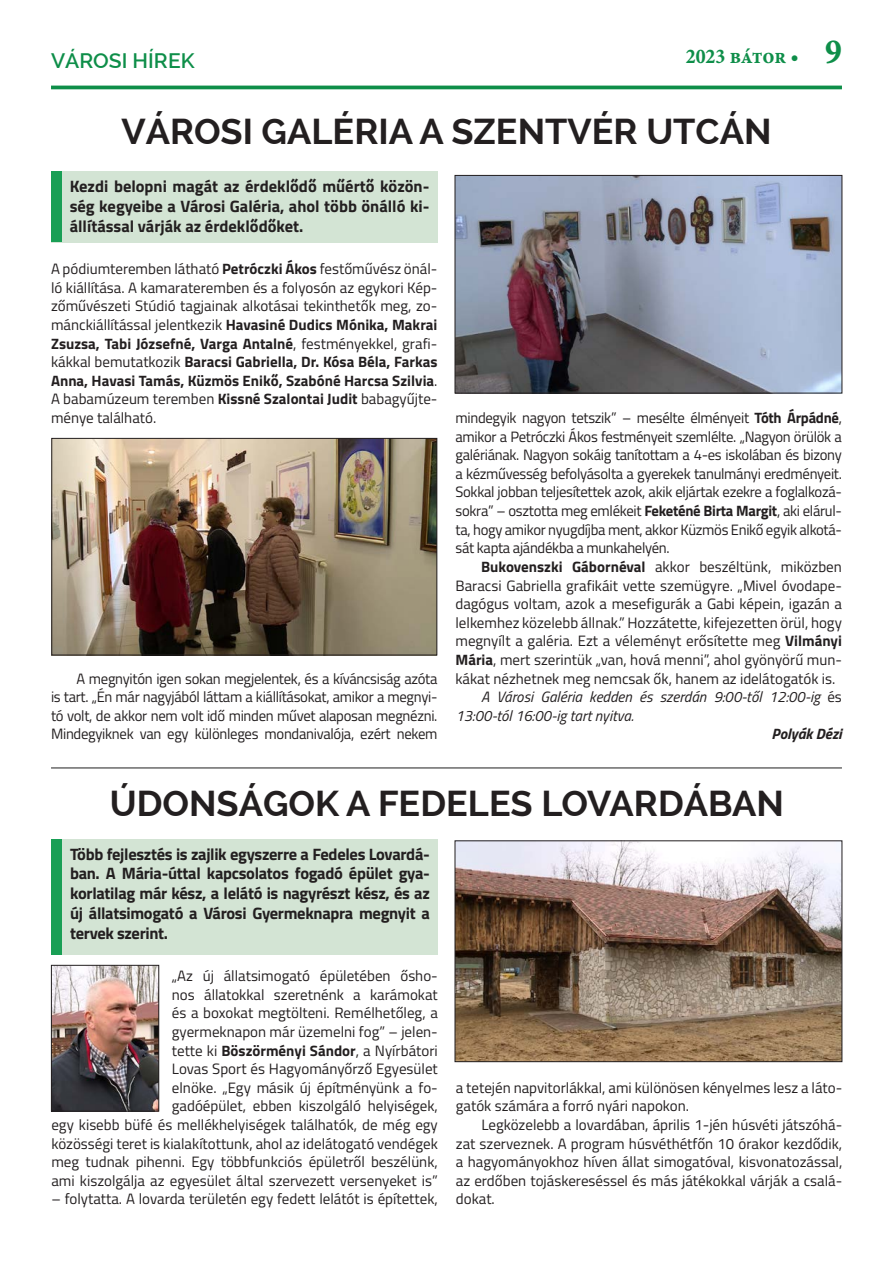
<style>
.page{position:relative;width:893px;height:1263px;background:#fff}
.page>*{position:absolute;margin:0;border:0;box-sizing:border-box;transform-origin:0 0}
.t1{font:700 36px "Raleway";color:#231f20}
.t2{font:21px "Minion Pro Bold Cn Capt";letter-spacing:-.005em;color:#0e8e49}
.t3{font:600 21px "Raleway";color:#0e8e49}
.t4{font:700 16.5px/19.8px "Titillium";letter-spacing:-.015em;color:#231f20;text-align:justify}
.t5{font:15px/18.6px "Titillium";color:#231f20;text-align:justify}
.t6{font:italic 15px "Titillium";color:#231f20}
.t7{font:italic 700 15px "Titillium";color:#231f20}
.s1{font-size:35.55px}
.s2{font-weight:700}
.s3{font-style:normal}
</style>
<div class="page">
<hr style="left:51px;top:86px;width:791px;height:3px;background:#0e8e49">
<div style="left:51px;top:171px;width:387px;height:71px;background:#d3e4d4"></div>
<div style="left:51px;top:171px;width:10px;height:71px;background:#199f55"></div>
<img style="left:53px;top:440px;width:382px;height:213px">
<div style="left:51px;top:438px;width:386px;height:217px;border:1px solid #231f20"></div>
<hr style="left:51px;top:767px;width:791px;height:1px;background:#202020">
<div style="left:51px;top:839px;width:387px;height:116px;background:#d3e4d4"></div>
<div style="left:51px;top:839px;width:11px;height:115px;background:#199f55"></div>
<img style="left:53px;top:967px;width:104px;height:142px">
<div style="left:51px;top:965px;width:108px;height:146px;border:1px solid #231f20"></div>
<img style="left:457px;top:842px;width:383px;height:218px">
<div style="left:455px;top:840px;width:387px;height:222px;border:1px solid #231f20"></div>
<img style="left:457px;top:177px;width:383px;height:214px">
<div style="left:455px;top:175px;width:387px;height:218px;border:1px solid #231f20"></div>
<h2 class="t3" style="left:51px;top:48px;width:145px">VÁROSI HÍREK</h2>
<h2 class="t2" style="left:686px;top:42px;width:158px">2023 bátor • <span class="s1">9</span></h2>
<h1 class="t1" style="left:122px;top:111px;width:651px">VÁROSI GALÉRIA A SZENTVÉR UTCÁN</h1>
<p class="t4" style="left:70px;top:175px;width:361px">Kezdi belopni magát az érdeklődő műértő közön&shy;ség kegyeibe a Városi Galéria, ahol több önálló ki&shy;állítással várják az érdeklődőket.</p>
<p class="t5" style="left:51px;top:259px;width:388px">A pódiumteremben látható <span class="s2">Petróczki Ákos</span> festőművész önál&shy;ló kiállítása. A kamarateremben és a folyosón az egykori Kép&shy;zőművészeti Stúdió tagjainak alkotásai tekinthetők meg, zo&shy;mánckiállítással jelentkezik <span class="s2">Havasiné Dudics Mónika, Makrai Zsuzsa, Tabi Józsefné, Varga Antalné</span>, festményekkel, grafi&shy;kákkal bemutatkozik <span class="s2">Baracsi Gabriella, Dr. Kósa Béla, Farkas Anna, Havasi Tamás, Küzmös Enikő, Szabóné Harcsa Szilvia</span>.<br>A babamúzeum teremben <span class="s2">Kissné Szalontai Judit</span> babagyűjte&shy;ménye található.</p>
<p class="t5" style="left:51px;top:668px;width:388px;text-indent:26px">A megnyitón igen sokan megjelentek, és a kíváncsiság azóta is tart. „Én már nagyjából láttam a kiállításokat, amikor a megnyi&shy;tó volt, de akkor nem volt idő minden művet alaposan megnézni.<br>Mindegyiknek van egy különleges mondanivalója, ezért nekem</p>
<p class="t5" style="left:455px;top:408px;width:388px">mindegyik nagyon tetszik” – mesélte élményeit <span class="s2">Tóth Árpádné</span>, amikor a Petróczki Ákos festményeit szemlélte. „Nagyon örülök a galériának. Nagyon sokáig tanítottam a 4-es iskolában és bizony a kézművesség befolyásolta a gyerekek tanulmányi eredményeit.<br>Sokkal jobban teljesítettek azok, akik eljártak ezekre a foglalkozá&shy;sokra” – osztotta meg emlékeit <span class="s2">Feketéné Birta Margit</span>, aki elárul&shy;ta, hogy amikor nyugdíjba ment, akkor Küzmös Enikő egyik alkotá&shy;sát kapta ajándékba a munkahelyén.</p>
<p class="t5" style="left:481px;top:557px;width:362px"><span class="s2">Bukovenszki Gábornéval</span> akkor beszéltünk, miközben</p>
<p class="t5" style="left:455px;top:575px;width:388px">Baracsi Gabriella grafikáit vette szemügyre. „Mivel óvodape-</p>
<p class="t5" style="left:455px;top:594px;width:388px">dagógus voltam, azok a mesefigurák a Gabi képein, igazán a</p>
<p class="t5" style="left:455px;top:612px;width:388px">lelkemhez közelebb állnak.” Hozzátette, kifejezetten örül, hogy</p>
<p class="t5" style="left:455px;top:631px;width:388px">megnyílt a galéria. Ezt a véleményt erősítette meg <span class="s2">Vilmányi</span></p>
<p class="t5" style="left:455px;top:650px;width:388px"><span class="s2">Mária</span>, mert szerintük „van, hová menni”, ahol gyönyörű mun-</p>
<p class="t5" style="left:455px;top:668px;width:381px">kákat nézhetnek meg nemcsak ők, hanem az idelátogatók is.</p>
<p class="t6" style="left:481px;top:686px;width:362px">A Városi Galéria kedden és szerdán 9:00-től 12:00-ig <span class="s3">és</span></p>
<p class="t6" style="left:455px;top:704px;width:180px">13:00-tól 16:00-ig tart nyitva.</p>
<p class="t7" style="left:771px;top:722px;width:72px">Polyák Dézi</p>
<h1 class="t1" style="left:110px;top:783px;width:676px">ÚDONSÁGOK A FEDELES LOVARDÁBAN</h1>
<p class="t4" style="left:70px;top:843px;width:361px">Több fejlesztés is zajlik egyszerre a Fedeles Lovardá&shy;ban. A Mária-úttal kapcsolatos fogadó épület gya&shy;korlatilag már kész, a lelátó is nagyrészt kész, és az új állatsimogató a Városi Gyermeknapra megnyit a tervek szerint.</p>
<p class="t5" style="left:51px;top:966px;width:388px;text-align:right">„Az új állatsimogató épületében ősho-<br>nos állatokkal szeretnénk a karámokat<br>és a boxokat megtölteni. Remélhetőleg, a<br>gyermeknapon már üzemelni fog” – jelen-<br>tette ki <span class="s2">Böszörményi Sándor</span>, a Nyírbátori<br>Lovas Sport és Hagyományőrző Egyesület<br>elnöke. „Egy másik új építményünk a fo-<br>gadóépület, ebben kiszolgáló helyiségek,<br>egy kisebb büfé és mellékhelyiségek találhatók, de még egy közösségi teret is kialakítottunk, ahol az idelátogató vendégek meg tudnak pihenni. Egy többfunkciós épületről beszélünk, ami kiszolgálja az egyesület által szervezett versenyeket is”</p>
<p class="t5" style="left:51px;top:1189px;width:388px">– folytatta. A lovarda területén egy fedett lelátót is építettek,</p>
<p class="t5" style="left:456px;top:1077px;width:388px">a tetején napvitorlákkal, ami különösen kényelmes lesz a láto&shy;gatók számára a forró nyári napokon.</p>
<p class="t5" style="left:456px;top:1115px;width:388px;text-indent:26px">Legközelebb a lovardában, április 1-jén húsvéti játszóhá&shy;zat szerveznek. A program húsvéthétfőn 10 órakor kezdődik, a hagyományokhoz híven állat simogatóval, kisvonatozással, az erdőben tojáskereséssel és más játékokkal várják a csalá&shy;dokat.</p>
</div>
